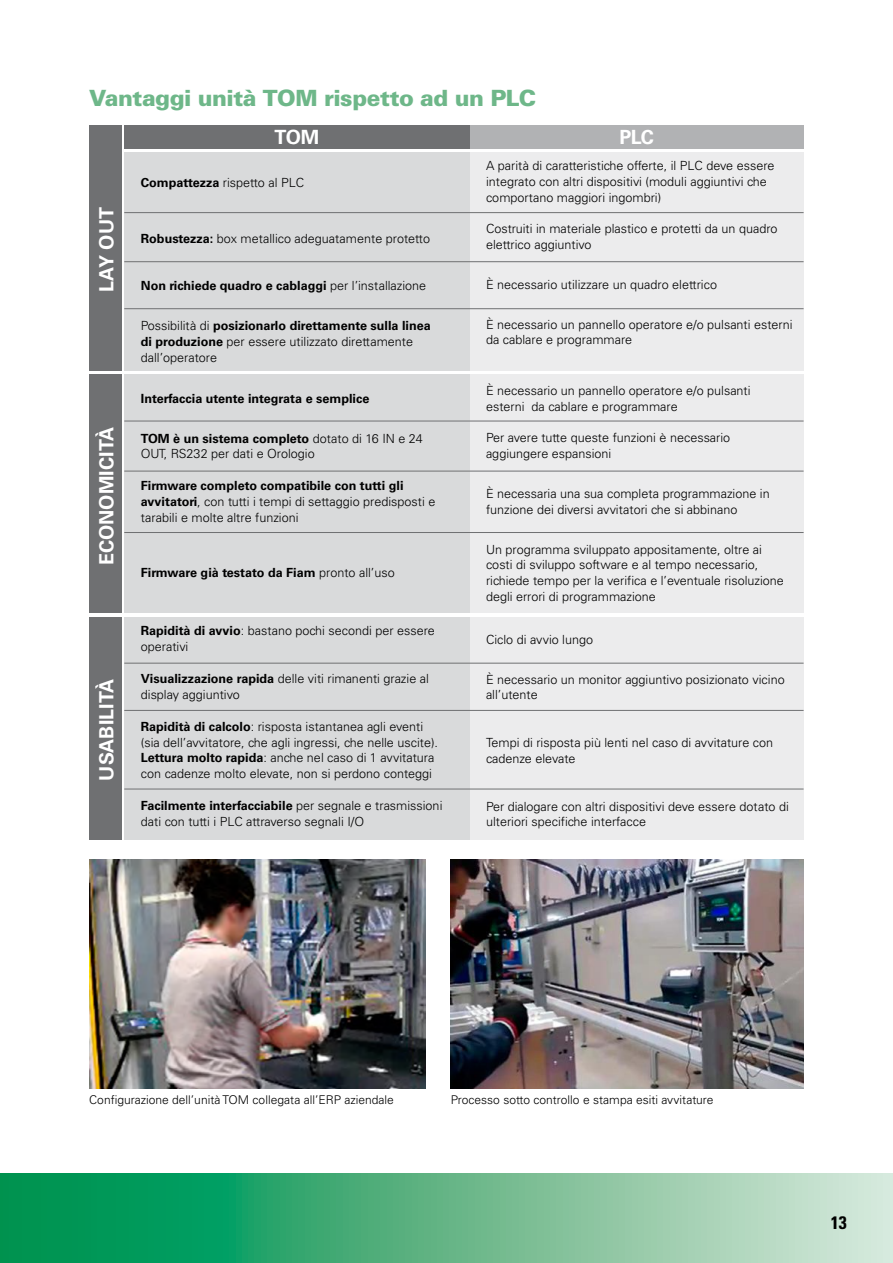
<style>
.page{position:relative;width:893px;height:1263px;background:#fff}
.page>*{position:absolute;margin:0;border:0;box-sizing:border-box;transform-origin:0 0}
.t1{font:900 22.35px "Univers LT Std";letter-spacing:-.025em;color:#6eb789}
.t2{font:700 19.65px "Univers LT Std";color:#fff}
.t3{font:700 condensed 18px "Univers LT Std";color:#000}
.t4{font:300 12.6px/15.9px "Univers LT Std";color:#000}
.t5{font:700 12.6px "Univers LT Std";color:#000}
.t6{font:300 12px "Univers LT Std";color:#000}
.s1{font-weight:700}
.s2{font-weight:300}
</style>
<div class="page">
<svg style="left:0;top:1174px;width:893px;height:89px;background:#5db68a"></svg>
<div style="left:89px;top:125px;width:33px;height:246px;background:#6f7072"></div>
<div style="left:89px;top:375px;width:33px;height:238px;background:#6f7072"></div>
<div style="left:89px;top:617px;width:33px;height:222px;background:#6f7072"></div>
<div style="left:124px;top:153px;width:345px;height:218px;background:#d9dadb"></div>
<div style="left:124px;top:375px;width:345px;height:238px;background:#d9dadb"></div>
<div style="left:124px;top:617px;width:345px;height:222px;background:#d9dadb"></div>
<div style="left:470px;top:153px;width:334px;height:218px;background:#ececed"></div>
<div style="left:470px;top:375px;width:334px;height:238px;background:#ececed"></div>
<div style="left:470px;top:617px;width:334px;height:222px;background:#ececed"></div>
<div style="left:124px;top:125px;width:345px;height:24px;background:#6f7072"></div>
<div style="left:470px;top:125px;width:334px;height:24px;background:#b1b2b4"></div>
<hr style="left:124px;top:212px;width:680px;height:1px;background:#6f7072">
<hr style="left:124px;top:261px;width:680px;height:1px;background:#6f7072">
<hr style="left:124px;top:308px;width:680px;height:1px;background:#6f7072">
<hr style="left:124px;top:421px;width:680px;height:1px;background:#6f7072">
<hr style="left:124px;top:471px;width:680px;height:1px;background:#6f7072">
<hr style="left:124px;top:532px;width:680px;height:1px;background:#6f7072">
<hr style="left:124px;top:663px;width:680px;height:1px;background:#6f7072">
<hr style="left:124px;top:710px;width:680px;height:1px;background:#6f7072">
<hr style="left:124px;top:789px;width:680px;height:1px;background:#6f7072">
<img style="left:89px;top:859px;width:336px;height:230px">
<img style="left:451px;top:859px;width:353px;height:230px">
<h1 class="t1" style="left:89px;top:83px;width:417px">Vantaggi unità tom rispetto ad un plc</h1>
<h2 class="t2" style="left:95px;top:292px;width:86px;rotate:-90deg">LAY OUT</h2>
<h2 class="t2" style="left:95px;top:565px;width:140px;rotate:-90deg">ECONOMICITà</h2>
<h2 class="t2" style="left:95px;top:780px;width:103px;rotate:-90deg">USABILITà</h2>
<h2 class="t2" style="left:275px;top:125px;width:44px">TOM</h2>
<h2 class="t2" style="left:619px;top:125px;width:36px">PLC</h2>
<p class="t4" style="left:141px;top:175px;width:165px"><span class="s1">Compattezza</span> rispetto al PLC</p>
<p class="t4" style="left:141px;top:230px;width:291px"><span class="s1">Robustezza:</span> box metallico adeguatamente protetto</p>
<p class="t5" style="left:141px;top:278px;width:287px">Non richiede quadro e cablaggi <span class="s2">per l’installazione</span></p>
<p class="t4" style="left:141px;top:317px;width:291px">Possibilità di <span class="s1">posizionarlo direttamente sulla linea di produzione</span> per essere utilizzato direttamente dall’operatore</p>
<p class="t5" style="left:141px;top:391px;width:230px">Interfaccia utente integrata e semplice</p>
<p class="t4" style="left:141px;top:430px;width:284px"><span class="s1">TOM è un sistema completo</span> dotato di 16 IN e 24<br>OUT, RS232 per dati e Orologio</p>
<p class="t4" style="left:141px;top:478px;width:296px"><span class="s1">Firmware completo compatibile con tutti gli avvitatori</span>, con tutti i tempi di settaggio predisposti e tarabili e molte altre funzioni</p>
<p class="t5" style="left:141px;top:566px;width:255px">Firmware già testato da Fiam <span class="s2">pronto all’uso</span></p>
<p class="t4" style="left:141px;top:623px;width:296px"><span class="s1">Rapidità di avvio</span>: bastano pochi secondi per essere operativi</p>
<p class="t4" style="left:141px;top:671px;width:290px"><span class="s1">Visualizzazione rapida</span> delle viti rimanenti grazie al display aggiuntivo</p>
<p class="t4" style="left:141px;top:718px;width:299px"><span class="s1">Rapidità di calcolo</span>: risposta istantanea agli eventi (sia dell’avvitatore, che agli ingressi, che nelle uscite).<br><span class="s1">Lettura molto rapida</span>: anche nel caso di 1 avvitatura con cadenze molto elevate, non si perdono conteggi</p>
<p class="t4" style="left:141px;top:798px;width:303px"><span class="s1">Facilmente interfacciabile</span> per segnale e trasmissioni dati con tutti i PLC attraverso segnali I/O</p>
<p class="t4" style="left:486px;top:157px;width:290px">A parità di caratteristiche offerte, il PLC deve essere integrato con altri dispositivi (moduli aggiuntivi che comportano maggiori ingombri)</p>
<p class="t4" style="left:486px;top:221px;width:293px">Costruiti in materiale plastico e protetti da un quadro elettrico aggiuntivo</p>
<p class="t4" style="left:486px;top:276px;width:233px">è necessario utilizzare un quadro elettrico</p>
<p class="t4" style="left:486px;top:316px;width:308px">è necessario un pannello operatore e/o pulsanti esterni da cablare e programmare</p>
<p class="t4" style="left:486px;top:382px;width:266px">è necessario un pannello operatore e/o pulsanti esterni da cablare e programmare</p>
<p class="t4" style="left:486px;top:430px;width:246px">Per avere tutte queste funzioni è necessario aggiungere espansioni</p>
<p class="t4" style="left:486px;top:486px;width:285px">è necessaria una sua completa programmazione in funzione dei diversi avvitatori che si abbinano</p>
<p class="t4" style="left:486px;top:541px;width:299px">Un programma sviluppato appositamente, oltre ai costi di sviluppo software e al tempo necessario, richiede tempo per la verifica e l’eventuale risoluzione degli errori di programmazione</p>
<p class="t4" style="left:486px;top:631px;width:109px">Ciclo di avvio lungo</p>
<p class="t4" style="left:486px;top:671px;width:300px">è necessario un monitor aggiuntivo posizionato vicino all’utente</p>
<p class="t4" style="left:486px;top:735px;width:289px">Tempi di risposta più lenti nel caso di avvitature con cadenze elevate</p>
<p class="t4" style="left:486px;top:798px;width:304px">Per dialogare con altri dispositivi deve essere dotato di ulteriori specifiche interfacce</p>
<p class="t6" style="left:89px;top:1092px;width:306px">Configurazione dell’unità TOM collegata all’ER P aziendale</p>
<p class="t6" style="left:451px;top:1092px;width:264px">Processo sotto controllo e stampa esiti avvitature</p>
<h3 class="t3" style="left:831px;top:1212px;width:17px">13</h3>
</div>
